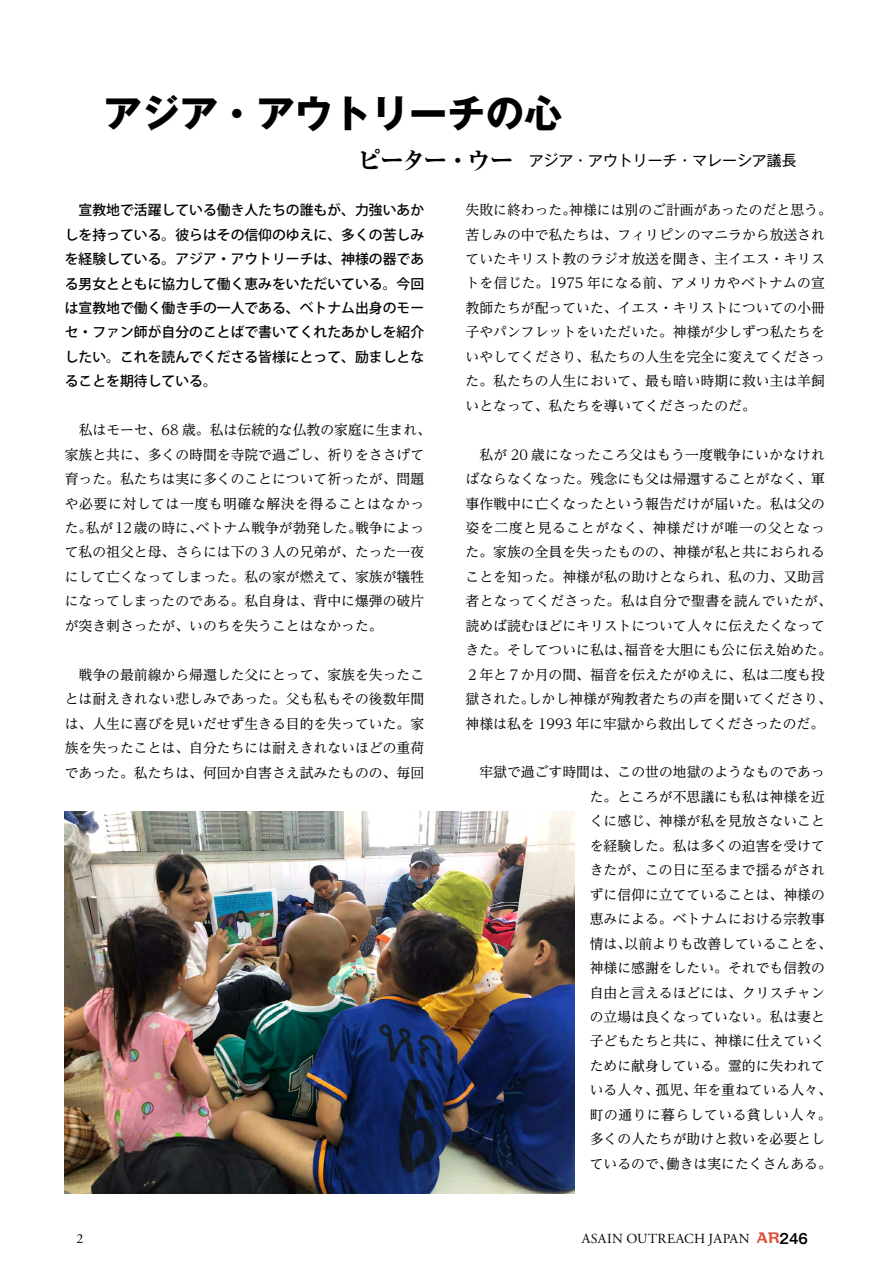
<style>
.page{position:relative;width:893px;height:1263px;background:#fff}
.page>*{position:absolute;margin:0;border:0;box-sizing:border-box;transform-origin:0 0}
.t1{font:700 38.25px "Gothic MB101 Pro";color:#000}
.t2{font:14.85px "Gothic MB101 Pro";color:#000}
.t3{font:13.8px/24.5px "UD Reimin Pro";color:#000}
.t4{font:500 13.8px/24.5px "Koz Go Pro";color:#000;text-align:justify}
.t5{font:13.8px "Adobe Garamond Pro";letter-spacing:.025em;color:#000}
.s1{font-family:"Ryumin Pro";font-weight:700;font-stretch:expanded;font-size:25.5px}
.s2{font-family:"Kakumin Pro";font-weight:800;color:#db543c}
.s3{font-family:"Gothic MB101 Pro De";font-weight:700}
</style>
<div class="page">
<img style="left:65px;top:812px;width:509px;height:382px">
<h1 class="t1" style="left:65px;top:82px;width:499px">　アジア・アウトリーチの心</h1>
<p class="t2" style="left:357px;top:148px;width:441px"><span class="s1">ピーター・ウー</span>　アジア・アウトリーチ・マレーシア議長</p>
<p class="t4" style="left:65px;top:199px;width:361px">　宣教地で活躍している働き人たちの誰もが、力強いあかしを持っている。彼らはその信仰のゆえに、多くの苦しみを経験している。アジア・アウトリーチは、神様の器である男女とともに協力して働く恵みをいただいている。今回は宣教地で働く働き手の一人である、ベトナム出身のモーセ・ファン師が自分のことばで書いてくれたあかしを紹介したい。これを読んでくださる皆様にとって、励ましとなることを期待している。</p>
<p class="t3" style="left:65px;top:417px;width:368px">　私はモーセ、68 歳。私は伝統的な仏教の家庭に生まれ、家族と共に、多くの時間を寺院で過ごし、祈りをささげて育った。私たちは実に多くのことについて祈ったが、問題や必要に対しては一度も明確な解決を得ることはなかった。私が12歳の時に、ベトナム戦争が勃発した。戦争によって私の祖父と母、さらには下の３人の兄弟が、たった一夜にして亡くなってしまった。私の家が燃えて、家族が犠牲になってしまったのである。私自身は、背中に爆弾の破片が突き刺さったが、いのちを失うことはなかった。</p>
<p class="t3" style="left:65px;top:662px;width:361px;text-align:justify">　戦争の最前線から帰還した父にとって、家族を失ったことは耐えきれない悲しみであった。父も私もその後数年間は、人生に喜びを見いだせず生きる目的を失っていた。家族を失ったことは、自分たちには耐えきれないほどの重荷であった。私たちは、何回か自害さえ試みたものの、毎回</p>
<p class="t3" style="left:466px;top:197px;width:368px">失敗に終わった。神様には別のご計画があったのだと思う。苦しみの中で私たちは、フィリピンのマニラから放送されていたキリスト教のラジオ放送を聞き、主イエス・キリストを信じた。1975 年になる前、アメリカやベトナムの宣教師たちが配っていた、イエス・キリストについての小冊子やパンフレットをいただいた。神様が少しずつ私たちをいやしてくださり、私たちの人生を完全に変えてくださった。私たちの人生において、最も暗い時期に救い主は羊飼いとなって、私たちを導いてくださったのだ。</p>
<p class="t3" style="left:466px;top:442px;width:368px">　私が 20 歳になったころ父はもう一度戦争にいかなければならなくなった。残念にも父は帰還することがなく、軍事作戦中に亡くなったという報告だけが届いた。私は父の姿を二度と見ることがなく、神様だけが唯一の父となった。家族の全員を失ったものの、神様が私と共におられることを知った。神様が私の助けとなられ、私の力、又助言者となってくださった。私は自分で聖書を読んでいたが、読めば読むほどにキリストについて人々に伝えたくなってきた。そしてついに私は、福音を大胆にも公に伝え始めた。<br>２年と７か月の間、福音を伝えたがゆえに、私は二度も投獄された。しかし神様が殉教者たちの声を聞いてくださり、神様は私を 1993 年に牢獄から救出してくださったのだ。</p>
<p class="t3" style="left:590px;top:760px;width:244px;text-indent:-124px">　牢獄で過ごす時間は、この世の地獄のようなものであった。ところが不思議にも私は神様を近くに感じ、神様が私を見放さないことを経験した。私は多くの迫害を受けてきたが、この日に至るまで揺るがされずに信仰に立てていることは、神様の恵みによる。ベトナムにおける宗教事情は、以前よりも改善していることを、神様に感謝をしたい。それでも信教の自由と言えるほどには、クリスチャンの立場は良くなっていない。私は妻と子どもたちと共に、神様に仕えていくために献身している。霊的に失われている人々、孤児、年を重ねている人々、町の通りに暮らしている貧しい人々。多くの人たちが助けと救いを必要としているので、働きは実にたくさんある。</p>
<p class="t5" style="left:77px;top:1231px;width:8px">2</p>
<p class="t5" style="left:582px;top:1231px;width:228px">ASAIN OUTREACH JAPAN <span class="s2">AR</span><span class="s3">246</span></p>
</div>
